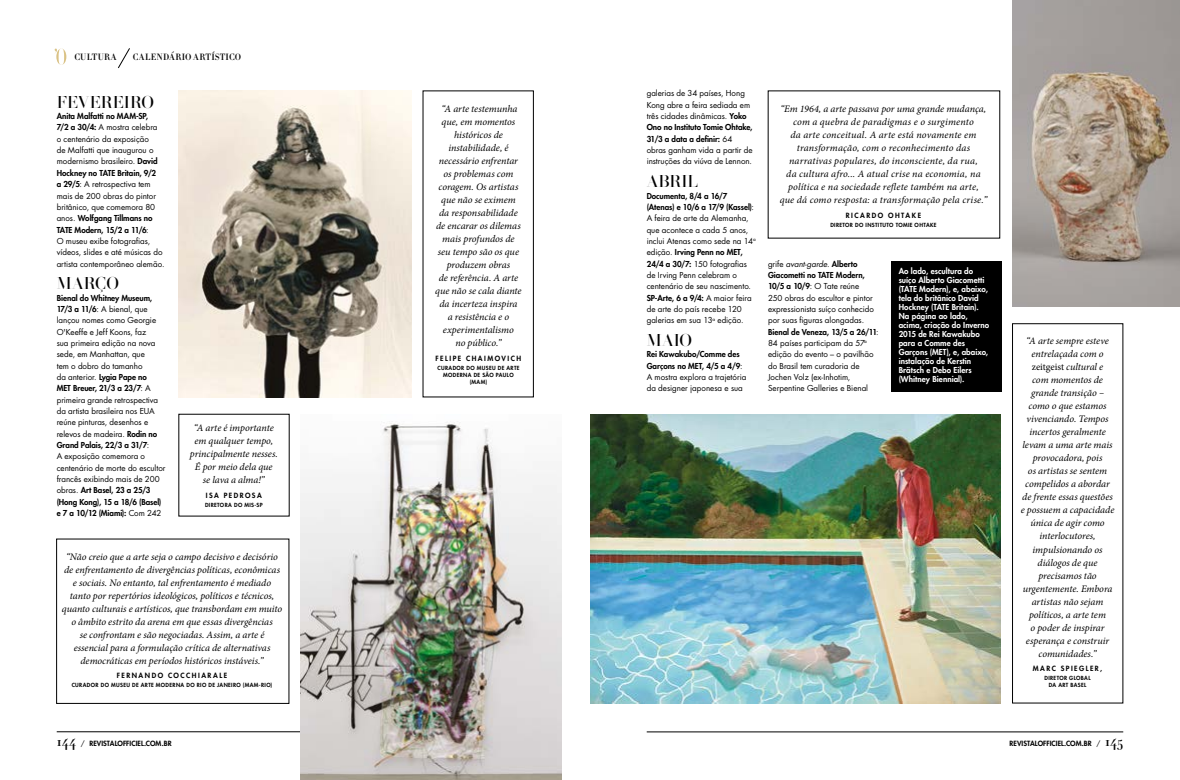
<style>
.page{position:relative;width:1180px;height:780px;background:#fff}
.page>*{position:absolute;margin:0;border:0;box-sizing:border-box;transform-origin:0 0}
.t1{font:18px "PFBA Display One";color:#000}
.t2{font:italic 10px/13px "Minion Pro";letter-spacing:-.005em;color:#000;text-align:center}
.t3{font:italic 10px/13px "Minion Pro";letter-spacing:.015em;color:#000;text-align:center}
.t4{font:9px "Didot HTF M06 Medium";letter-spacing:.035em;color:#000}
.t5{font:8px/11.3px "Futura Std";color:#000}
.t6{font:800 8px/9px "Futura Std";letter-spacing:.005em;color:#fff}
.t7{font:800 8px/11.3px "Futura Std";color:#000}
.t8{font:800 7px "Futura Std";letter-spacing:.2em;color:#000}
.t9{font:800 7px "Futura Std";letter-spacing:.01em;color:#000}
.t10{font:800 5.5px/7px "Futura Std";letter-spacing:.065em;color:#000;text-align:center}
.s1{font-weight:800}
.s2{font-weight:400}
.s3{font-weight:400;font-style:italic}
.s4{font-style:normal}
.s5{font-family:"Didot HTF M06 Medium";font-weight:400;font-size:14px}
</style>
<div class="page">
<hr style="left:57px;top:731px;width:476px;height:1px;background:#000">
<hr style="left:646px;top:731px;width:477px;height:1px;background:#000">
<svg style="left:54px;top:49px;width:12px;height:16px"></svg>
<div style="left:890px;top:261px;width:111px;height:130px;background:#000"></div>
<div style="left:1012px;top:323px;width:110px;height:380px;border:1px solid #000"></div>
<img style="left:590px;top:414px;width:410px;height:289px">
<img style="left:1012px;top:0;width:167px;height:306px">
<svg style="left:118px;top:48px;width:12px;height:20px"></svg>
<img style="left:179px;top:90px;width:232px;height:307px">
<img style="left:300px;top:422px;width:261px;height:358px">
<p class="t4" style="left:74px;top:51px;width:44px">CULTURA</p>
<p class="t4" style="left:133px;top:51px;width:110px">CALENDÁRIO ARTÍSTICO</p>
<h1 class="t1" style="left:57px;top:92px;width:99px">FEVEREIRO</h1>
<p class="t7" style="left:57px;top:110px;width:68px">Anita Malfatti no MAM</p>
<p class="t5" style="left:57px;top:111px;width:102px;text-indent:79px"><span class="s1">-SP,<br>7/2 a 30/4:</span> A mostra celebra o centenário da exposição de Malfatti que inaugurou o modernismo brasileiro. <span class="s1">David<br>Hockney no TATE</span></p>
<p class="t5" style="left:57px;top:167px;width:101px;text-indent:61px"><span class="s1">Britain, 9/2 a 29/5</span>: A retrospectiva tem mais de 200 obras do pintor britânico, que comemora 80 anos. <span class="s1">Wolfgang Tillmans no<br>TATE</span></p>
<p class="t5" style="left:57px;top:224px;width:109px;text-indent:18px"><span class="s1">Modern, 15/2 a 11/6</span>:<br>O museu exibe fotografias, vídeos, slides e até músicas do artista contemporâneo alemão.</p>
<h1 class="t1" style="left:57px;top:273px;width:64px">MARÇO</h1>
<p class="t5" style="left:57px;top:292px;width:101px"><span class="s1">Bienal do Whitney Museum,<br>17/3 a 11/6</span>: A bienal, que lançou nomes como Georgie<br>O'Keeffe e Jeff Koons, faz sua primeira edição na nova sede, em Manhattan, que tem o dobro do tamanho<br>da anterior. <span class="s1">Lygia Pape no<br>MET</span></p>
<p class="t5" style="left:57px;top:383px;width:110px;text-indent:16px"><span class="s1">Breuer, 21/3 a 23/7</span>: A primeira grande retrospectiva da artista brasileira nos EUA reúne pinturas, desenhos e relevos de madeira. <span class="s1">Rodin no<br>Grand Palais, 22/3 a 31/7</span>:<br>A exposição comemora o centenário de morte do escultor francês exibindo mais de 200 obras. <span class="s1">Art Basel, 23 a 25/3 (Hong Kong), 15 a 18/6 (Basel) e 7 a 10/12 (Miami):</span> Com 242</p>
<p class="t2" style="left:62px;top:550px;width:222px">“Não creio que a arte seja o campo decisivo e decisório de enfrentamento de divergências políticas, econômicas e sociais. No entanto, tal enfrentamento é mediado tanto por repertórios ideológicos, políticos e técnicos, quanto culturais e artísticos, que transbordam em muito o âmbito estrito da arena em que essas divergências<br>se confrontam e são negociadas. Assim, a arte é essencial para a formulação crítica de alternativas democráticas em períodos históricos instáveis.”</p>
<p class="t8" style="left:117px;top:671px;width:112px">Fernando Cocchiarale</p>
<p class="t10" style="left:72px;top:681px;width:202px">curador do Museu de arte moderna do Rio de janeiro (mam-rio)</p>
<p class="t2" style="left:190px;top:421px;width:89px">“A arte é importante em qualquer tempo, principalmente nesses.<br>É por meio dela que<br>se lava a alma!”</p>
<p class="t8" style="left:206px;top:491px;width:57px">Isa Pedrosa</p>
<p class="t10" style="left:205px;top:501px;width:59px">diretora do Mis-sp</p>
<p class="t2" style="left:435px;top:102px;width:88px">“A arte testemunha que, em momentos históricos de instabilidade, é necessário enfrentar os problemas com coragem. Os artistas que não se eximem da responsabilidade de encarar os dilemas mais profundos de seu tempo são os que produzem obras<br>de referência. A arte que não se cala diante da incerteza inspira<br>a resistência e o experimentalismo<br>no público.”</p>
<p class="t8" style="left:435px;top:354px;width:87px">Felipe Chaimovich</p>
<p class="t10" style="left:437px;top:364px;width:84px">curador do Museu de Arte</p>
<p class="t10" style="left:443px;top:371px;width:72px">Moderna de São Paulo</p>
<p class="t10" style="left:469px;top:378px;width:8px">(MAM</p>
<p class="t10" style="left:485px;top:378px;width:3px">)</p>
<p class="t5" style="left:646px;top:88px;width:107px">galerias de 34 países, Hong<br>Kong abre a feira sediada em três cidades dinâmicas. <span class="s1">Yoko<br>Ono no Instituto Tomie Ohtake,<br>31/3 a data a definir:</span> 64 obras ganham vida a partir de instruções da viúva de Lennon.</p>
<h1 class="t1" style="left:646px;top:171px;width:53px">ABRIL</h1>
<p class="t5" style="left:646px;top:190px;width:111px"><span class="s1">Documenta, 8/4 a 16/7 (Atenas) e 10/6 a 17/9 (Kassel)</span>:<br>A feira de arte da Alemanha, que acontece a cada 5 anos, inclui Atenas como sede na 14<sup>a </sup>edição. <span class="s1">Irving Penn no MET,<br>24/4 a 30/7:</span> 150 fotografias de Irving Penn celebram o centenário de seu nascimento.<br><span class="s1">SP-Arte, 6 a 9/4:</span> A maior feira de arte do país recebe 120 galerias em sua 13<sup>a</sup> edição.</p>
<h1 class="t1" style="left:646px;top:330px;width:47px">MAIO</h1>
<p class="t5" style="left:646px;top:349px;width:101px"><span class="s1">Rei Kawakubo/Comme des<br>Garçons no MET, 4/5 a 4/9</span>:<br>A mostra explora a trajetória da designer japonesa e sua</p>
<p class="t3" style="left:779px;top:102px;width:209px">“Em 1964, a arte passava por uma grande mudança, com a quebra de paradigmas e o surgimento<br>da arte conceitual. A arte está novamente em transformação, com o reconhecimento das narrativas populares, do inconsciente, da rua,<br>da cultura afro... A atual crise na economia, na política e na sociedade reflete também na arte, que dá como resposta: a transformação pela crise.”</p>
<p class="t8" style="left:845px;top:211px;width:77px">Ricardo Ohtake</p>
<p class="t10" style="left:830px;top:221px;width:108px">diretor do Instituto Tomie Ohtake</p>
<p class="t7" style="left:768px;top:258px;width:91px"><span class="s2">grife</span> <span class="s3">avant-garde.</span> Alberto<br>Giacometti no TATE</p>
<p class="t5" style="left:768px;top:269px;width:112px;text-indent:68px"><span class="s1">Modern,<br>10/5 a 10/9</span>: O Tate reúne<br>250 obras do escultor e pintor expressionista suíço conhecido por suas figuras alongadas.<br><span class="s1">Bienal de Veneza, 13/5 a 26/11</span>:<br>84 países participam da 57<sup>a </sup>edição do evento – o pavilhão do Brasil tem curadoria de<br>Jochen Volz (ex-Inhotim,<br>Serpentine Galleries e Bienal</p>
<p class="t6" style="left:898px;top:266px;width:87px">Ao lado, escultura do suíço Alberto Giacometti (TATE</p>
<p class="t6" style="left:898px;top:284px;width:91px;text-indent:21px">Modern), e, abaixo, tela do britânico David<br>Hockney (TATE</p>
<p class="t6" style="left:898px;top:302px;width:92px;text-indent:53px">Britain).<br>Na página ao lado, acima, criação do Inverno<br>2015 de Rei Kawakubo para a Comme des<br>Garçons (MET), e, abaixo, instalação de Kerstin<br>Brätsch e Debo Eilers (Whitney Biennial).</p>
<p class="t2" style="left:1020px;top:334px;width:95px">“A arte sempre esteve entrelaçada com o <span class="s4">zeitgeist</span> cultural e<br>com momentos de grande transição – como o que estamos vivenciando. Tempos incertos geralmente levam a uma arte mais provocadora, pois<br>os artistas se sentem compelidos a abordar de frente essas questões e possuem a capacidade única de agir como interlocutores, impulsionando os diálogos de que precisamos tão urgentemente. Embora artistas não sejam políticos, a arte tem<br>o poder de inspirar esperança e construir comunidades.”</p>
<p class="t8" style="left:1032px;top:664px;width:71px">Marc Spiegler,</p>
<p class="t10" style="left:1044px;top:674px;width:48px">diretor global da Art Basel</p>
<p class="t9" style="left:57px;top:738px;width:116px"><span class="s5">144</span> <span class="s2">/</span> revistalofficiel.com.br</p>
<p class="t9" style="left:1009px;top:738px;width:115px">revistalofficiel.com.br <span class="s2">/</span> <span class="s5">145</span></p>
</div>
